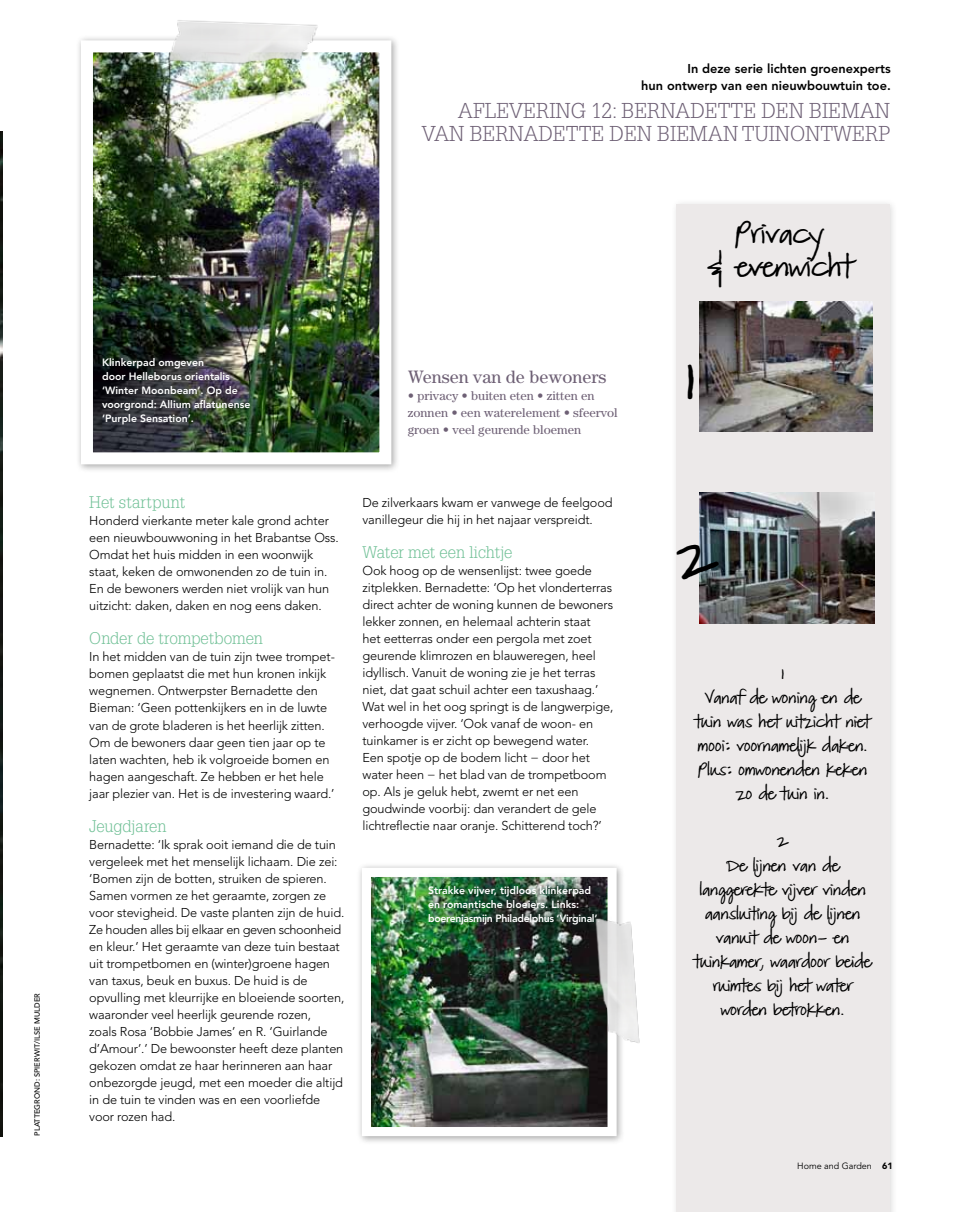
<style>
.page{position:relative;width:978px;height:1212px;background:#fff}
.page>*{position:absolute;margin:0;border:0;box-sizing:border-box;transform-origin:0 0}
.t1{font:45px "FG Matilda";color:#000}
.t2{font:22.5px/33px "FG Matilda";color:#000;text-align:center}
.t3{font:300 21px/22.5px "Glypha LT Std";color:#6e6075;text-align:right}
.t4{font:18px "Century Std";color:#6e6075}
.t5{font:300 16.5px "Glypha LT Std";letter-spacing:-.005em;color:#70c096}
.t6{font:300 12.75px/17px "Avenir LT Std";letter-spacing:-.01em;color:#000}
.t7{font:12.75px/24px "FG Matilda";color:#000;text-align:center}
.t8{font:12.75px/17px "Century Std";color:#6e6075}
.t9{font:800 12.75px/17px "Avenir LT Std";color:#000;text-align:right}
.t10{font:800 10.5px/14px "Avenir LT Std";color:#fff}
.t11{font:9px "Avenir LT Std";color:#000}
.t12{font:500 7.5px "Avenir LT Std";color:#000}
.s1{font-weight:900}
</style>
<div class="page">
<img style="left:0;top:132px;width:3px;height:1004px">
<div style="left:670px;top:198px;width:228px;height:1014px;background:#000;opacity:.15"></div>
<div style="left:676px;top:204px;width:213px;height:1008px;background:#ece9e9"></div>
<div style="left:76px;top:35px;width:324px;height:438px;background:#000;opacity:.35"></div>
<img style="left:94px;top:53px;width:284px;height:398px">
<div style="left:81px;top:40px;width:310px;height:424px;border:12px solid #fff"></div>
<div style="left:356px;top:862px;width:269px;height:283px;background:#000;opacity:.35"></div>
<img style="left:372px;top:878px;width:235px;height:248px">
<div style="left:362px;top:868px;width:255px;height:268px;border:9px solid #fff"></div>
<img style="left:413px;top:871px;width:199px;height:69px">
<img style="left:699px;top:302px;width:173px;height:129px">
<img style="left:699px;top:492px;width:175px;height:132px">
<img style="left:585px;top:910px;width:55px;height:136px">
<img style="left:164px;top:20px;width:156px;height:58px">
<p class="t12" style="left:33px;top:1136px;width:144px;rotate:-90deg">Plattegrond: Spierwit/I lse Mulder</p>
<p class="t9" style="left:641px;top:60px;width:251px">In deze serie lichten groenexperts<br>hun ontwerp van een nieuwbouwtuin toe.</p>
<h3 class="t3" style="left:422px;top:100px;width:470px">AFLEVERING 12: BERNADETTE DEN BIEMAN<br>VAN BERNADETTE DEN BIEMAN TUINONTWERP</h3>
<p class="t10" style="left:102px;top:355px;width:150px">Klinkerpad omgeven<br>door Helleborus orientalis ‘Winter Moonbeam’. Op de voorgrond: Allium aflatunense ‘Purple Sensation’.</p>
<h3 class="t4" style="left:408px;top:366px;width:200px">Wensen van de bewoners</h3>
<p class="t8" style="left:408px;top:387px;width:212px">• privacy • buiten eten • zitten en zonnen • een waterelement • sfeervol groen • veel geurende bloemen</p>
<p class="t5" style="left:89px;top:493px;width:97px">Het startpunt</p>
<p class="t6" style="left:89px;top:512px;width:251px">Honderd vierkante meter kale grond achter een nieuwbouwwoning in het Brabantse Oss.<br>Omdat het huis midden in een woonwijk staat, keken de omwonenden zo de tuin in.<br>En de bewoners werden niet vrolijk van hun uitzicht: daken, daken en nog eens daken.</p>
<p class="t5" style="left:89px;top:629px;width:175px">Onder de trompetbomen</p>
<p class="t6" style="left:89px;top:649px;width:247px">In het midden van de tuin zijn twee trompet&shy;bomen geplaatst die met hun kronen inkijk wegnemen. Ontwerpster Bernadette den Bieman: ‘Geen pottenkijkers en in de luwte van de grote bladeren is het heerlijk zitten.<br>Om de bewoners daar geen tien jaar op te laten wachten, heb ik volgroeide bomen en hagen aangeschaft. Ze hebben er het hele jaar plezier van. Het is de investering waard.’</p>
<p class="t5" style="left:89px;top:816px;width:79px">Jeugdjaren</p>
<p class="t6" style="left:89px;top:836px;width:257px">Bernadette: ‘Ik sprak ooit iemand die de tuin vergeleek met het menselijk lichaam. Die zei: ‘Bomen zijn de botten, struiken de spieren.<br>Samen vormen ze het geraamte, zorgen ze voor stevigheid. De vaste planten zijn de huid.<br>Ze houden alles bij elkaar en geven schoonheid en kleur.’ Het geraamte van deze tuin bestaat uit trompetbomen en (winter)groene hagen van taxus, beuk en buxus. De huid is de opvulling met kleurrijke en bloeiende soorten, waaronder veel heerlijk geurende rozen,<br>zoals Rosa ‘Bobbie James’ en R. ‘Guirlande d’Amour’.’ De bewoonster heeft deze planten gekozen omdat ze haar herinneren aan haar onbezorgde jeugd, met een moeder die altijd in de tuin te vinden was en een voorliefde voor rozen had.</p>
<p class="t6" style="left:362px;top:494px;width:252px">De zilverkaars kwam er vanwege de feelgood vanillegeur die hij in het najaar verspreidt.</p>
<p class="t5" style="left:362px;top:543px;width:152px">Water met een lichtje</p>
<p class="t6" style="left:362px;top:562px;width:252px">Ook hoog op de wensenlijst: twee goede zitplekken. Bernadette: ‘Op het vlonderterras direct achter de woning kunnen de bewoners lekker zonnen, en helemaal achterin staat<br>het eetterras onder een pergola met zoet geurende klimrozen en blauweregen, heel idyllisch. Vanuit de woning zie je het terras niet, dat gaat schuil achter een taxushaag.’ Wat wel in het oog springt is de langwerpige, verhoogde vijver. ‘Ook vanaf de woon- en tuinkamer is er zicht op bewegend water.<br>Een spotje op de bodem licht − door het water heen − het blad van de trompetboom op. Als je geluk hebt, zwemt er net een goudwinde voorbij: dan verandert de gele lichtreflectie naar oranje. Schitterend toch?’</p>
<p class="t10" style="left:428px;top:884px;width:174px">Strakke vijver, tijdloos klinkerpad en romantische bloeiers. Links: boerenjasmijn Philadelphus ‘Virginal’.</p>
<h2 class="t2" style="left:706px;top:219px;width:148px">Privacy<br>&amp; evenwicht</h2>
<h1 class="t1" style="left:686px;top:357px;width:11px">1</h1>
<h1 class="t1" style="left:675px;top:537px;width:46px">2</h1>
<p class="t7" style="left:695px;top:662px;width:176px">1<br>Vanaf de woning en de tuin was het uitzicht niet mooi: voornamelijk daken.<br>Plus: omwonenden keken zo de tuin in.</p>
<p class="t7" style="left:695px;top:830px;width:178px">2<br>De lijnen van de langgerekte vijver vinden aansluiting bij de lijnen vanuit de woon- en tuinkamer, waardoor beide ruimtes bij het water worden betrokken.</p>
<p class="t11" style="left:797px;top:1161px;width:97px">Home and Garden <span class="s1">61</span></p>
</div>
